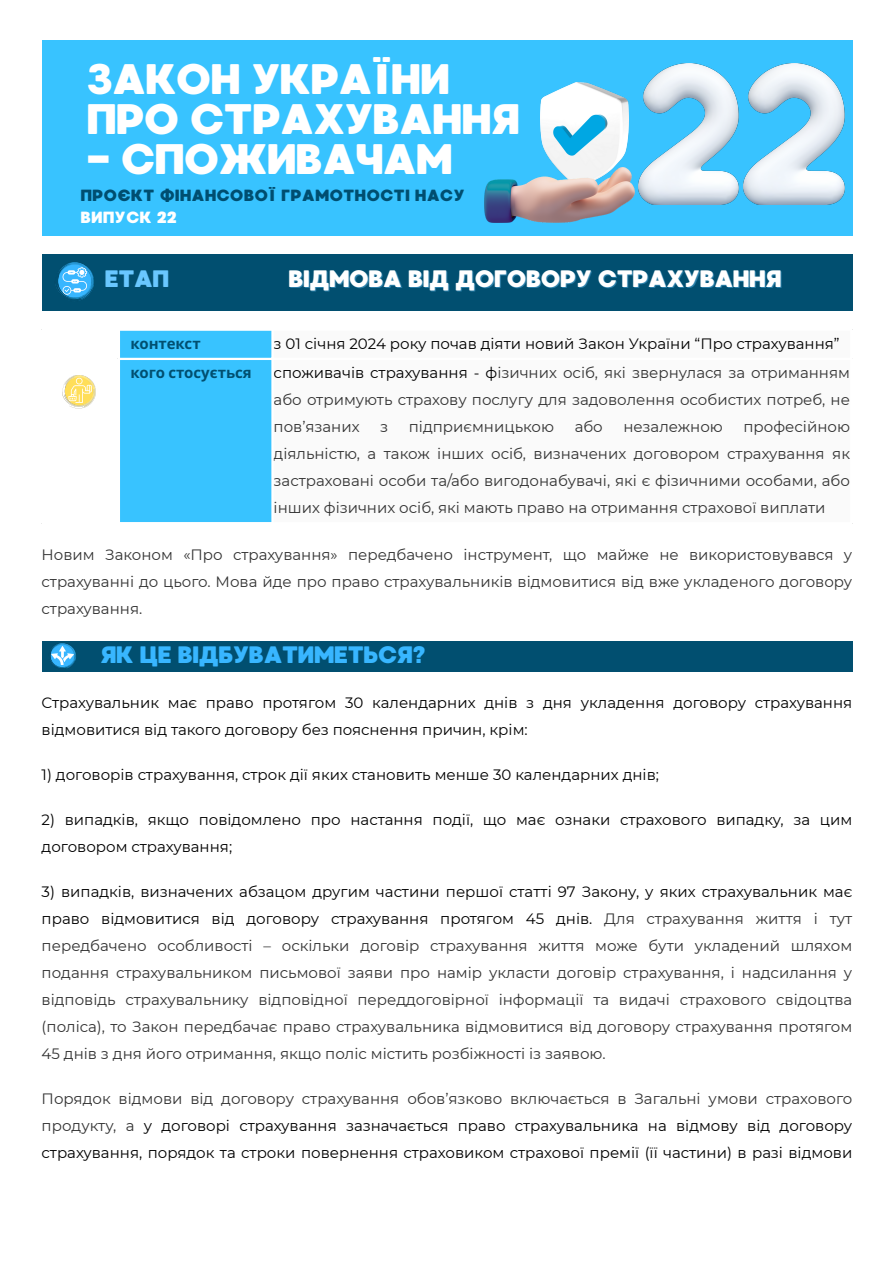
<style>
.page{position:relative;width:894px;height:1263px;background:#fff}
.page>*{position:absolute;margin:0;border:0;box-sizing:border-box;transform-origin:0 0}
.t1{font:42.6px/40px "MADE Waffle Soft";letter-spacing:-.04em;color:#fff}
.t2{font:23.7px "MADE Waffle Soft";letter-spacing:-.04em;color:#fff}
.t3{font:23.7px "MADE Waffle Soft";letter-spacing:-.04em;color:#38b6ff}
.t4{font:23.7px "MADE Waffle Soft";color:#69c7ff}
.t5{font:16.2px/22.6px "MADE Waffle Soft";color:#004e70}
.t6{font:15px/27px "Montserrat";color:#333;text-align:justify}
.t7{font:15px/27px "Montserrat";color:#000}
.t8{font:700 15px "Noto Sans";color:#014f70}
.s1{color:#fff}
.s2{color:#000}
.s3{color:#333}
</style>
<div class="page">
<div style="left:42px;top:40px;width:810px;height:196px;background:#38c3ff"></div>
<img style="left:540px;top:82px;width:88px;height:85px">
<img style="left:484px;top:167px;width:150px;height:56px">
<img style="left:638px;top:64px;width:100px;height:140px">
<img style="left:743px;top:64px;width:100px;height:140px">
<div style="left:42px;top:254px;width:810px;height:57px;background:#014f70"></div>
<img style="left:55px;top:262px;width:39px;height:39px">
<div style="left:120px;top:331px;width:151px;height:191px;background:#38c3ff"></div>
<img style="left:62px;top:376px;width:34px;height:32px">
<hr style="left:118px;top:358px;width:734px;height:2px;background:#fff">
<div style="left:42px;top:641px;width:810px;height:31px;background:#014f70"></div>
<img style="left:50px;top:643px;width:26px;height:25px">
<p class="t1" style="left:86px;top:60px;width:435px">ЗАКОН УКРАЇНИ<br>ПРО СТРАХУВАННЯ</p>
<p class="t1" style="left:86px;top:140px;width:368px">- СПОЖИВАЧАМ</p>
<p class="t5" style="left:80px;top:184px;width:385px">ПРОЄКТ ФІНАНСОВОЇ ГРАМОТНОСТІ НАСУ<br><span class="s1">ВИПУСК 22</span></p>
<p class="t4" style="left:104px;top:264px;width:67px">ЕТАП</p>
<p class="t2" style="left:288px;top:264px;width:495px">ВІДМОВА ВІД ДОГОВОРУ СТРАХУВАННЯ</p>
<p class="t8" style="left:130px;top:333px;width:72px">контекст</p>
<p class="t7" style="left:273px;top:330px;width:567px">з 01 січня 2024 року почав діяти новий Закон України “Про страхування”</p>
<p class="t8" style="left:130px;top:362px;width:123px">кого стосується</p>
<p class="t6" style="left:273px;top:359px;width:577px"><span class="s2">споживачів страхування - ф</span>ізичних осіб, які звернулася за отриманням або отримують страхову послугу для задоволення особистих потреб, не пов’язаних</p>
<p class="t6" style="left:380px;top:413px;width:10px">з</p>
<p class="t6" style="left:408px;top:413px;width:147px">підприємницькою</p>
<p class="t6" style="left:574px;top:413px;width:30px">або</p>
<p class="t6" style="left:623px;top:413px;width:101px">незалежною</p>
<p class="t6" style="left:273px;top:413px;width:577px;text-indent:469px">професійною діяльністю, а також інших осіб, визначених договором страхування як застраховані особи та/або вигодонабувачі, які є фізичними особами, або інших фізичних осіб, які мають право на отримання страхової виплати</p>
<p class="t6" style="left:42px;top:541px;width:811px">Новим Законом «Про страхування» передбачено інструмент, що майже не використовувався у страхуванні до цього. Мова йде про право страхувальників відмовитися від вже укладеного договору страхування.</p>
<p class="t3" style="left:100px;top:641px;width:327px">ЯК ЦЕ ВІДБУВАТИМЕТЬСЯ?</p>
<p class="t7" style="left:42px;top:689px;width:811px">Страхувальник має право протягом 30 календарних днів з дня укладення договору страхування відмовитися від такого договору без пояснення причин, крім:</p>
<p class="t7" style="left:42px;top:761px;width:618px">1) договорів страхування, строк дії яких становить менше 30 календарних днів;</p>
<p class="t7" style="left:42px;top:806px;width:811px">2) випадків, якщо повідомлено про настання події, що має ознаки страхового випадку, за цим договором страхування;</p>
<p class="t6" style="left:42px;top:878px;width:811px"><span class="s2">3) випадків, визначених абзацом другим частини першої статті 97 Закону, у яких страхувальник має право відмовитися від договору страхування протягом 45 днів.</span> Для страхування життя і тут передбачено особливості – оскільки договір страхування життя може бути укладений шляхом подання страхувальником письмової заяви про намір укласти договір страхування, і надсилання у відповідь страхувальнику відповідної переддоговірної інформації та видачі страхового свідоцтва (поліса), то Закон передбачає право страхувальника відмовитися від договору страхування протягом 45 днів з дня його отримання, якщо поліс містить розбіжності із заявою.</p>
<p class="t7" style="left:42px;top:1085px;width:811px;text-align:justify"><span class="s3">Порядок відмови від договору страхування обов’язково включається в Загальні умови страхового продукту, а</span> у договорі страхування зазначається право страхувальника на відмову від договору страхування, порядок та строки повернення страховиком страхової премії (її частини) в разі відмови</p>
</div>
